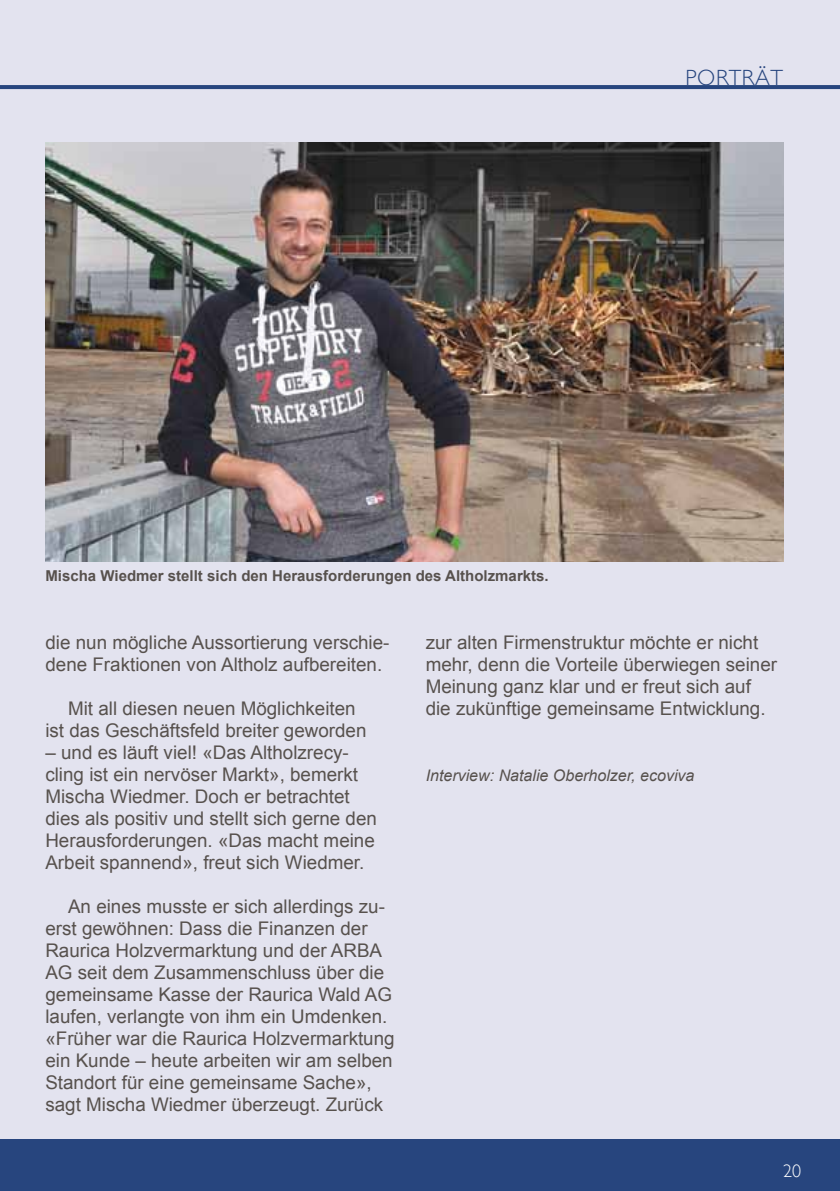
<style>
.page{position:relative;width:840px;height:1191px;background:#fff}
.page>*{position:absolute;margin:0;border:0;box-sizing:border-box;transform-origin:0 0}
.t1{font:300 22px "Gill Sans";letter-spacing:.03em;color:#27457e}
.t2{font:18.8px/22px "Arial";color:#57514d}
.t3{font:300 18px "Gill Sans";color:#fff}
.t4{font:italic 16px "Arial";color:#57514d}
.t5{font:700 15px "Arial";color:#57514d}
</style>
<div class="page">
<div style="left:0;top:0;width:839px;height:1191px;background:#e3e3ef"></div>
<div style="left:0;top:1139px;width:839px;height:52px;background:#27457e"></div>
<hr style="left:0;top:85px;width:839px;height:4px;background:#27457e">
<img style="left:45px;top:143px;width:737px;height:418px">
<p class="t1" style="left:685px;top:65px;width:99px">PORTRÄT</p>
<p class="t5" style="left:45px;top:567px;width:504px">Mischa Wiedmer stellt sich den Herausforderungen des Altholzmarkts.</p>
<p class="t2" style="left:45px;top:631px;width:345px">die nun mögliche Aussortierung verschie&shy;dene Fraktionen von Altholz aufbereiten.</p>
<p class="t2" style="left:45px;top:697px;width:322px;text-indent:23px">Mit all diesen neuen Möglichkeiten ist das Geschäftsfeld breiter geworden</p>
<p class="t2" style="left:45px;top:741px;width:333px">– und es läuft viel! «Das Altholzrecy&shy;cling ist ein nervöser Markt», bemerkt Mischa Wiedmer. Doch er betrachtet dies als positiv und stellt sich gerne den Herausforderungen. «Das macht meine Arbeit spannend», freut sich Wiedmer.</p>
<p class="t2" style="left:45px;top:895px;width:350px;text-indent:23px">An eines musste er sich allerdings zu&shy;erst gewöhnen: Dass die Finanzen der Raurica Holzvermarktung und der ARBA AG seit dem Zusammenschluss über die gemeinsame Kasse der Raurica Wald AG laufen, verlangte von ihm ein Umdenken. «Früher war die Raurica Holzvermarktung ein Kunde – heute arbeiten wir am selben Standort für eine gemeinsame Sache», sagt Mischa Wiedmer überzeugt. Zurück</p>
<p class="t2" style="left:425px;top:631px;width:353px">zur alten Firmenstruktur möchte er nicht mehr, denn die Vorteile überwiegen seiner Meinung ganz klar und er freut sich auf die zukünftige gemeinsame Entwicklung.</p>
<p class="t4" style="left:425px;top:766px;width:270px">Interview: Natalie Oberholzer, ecoviva</p>
<p class="t3" style="left:782px;top:1161px;width:19px">20</p>
</div>
